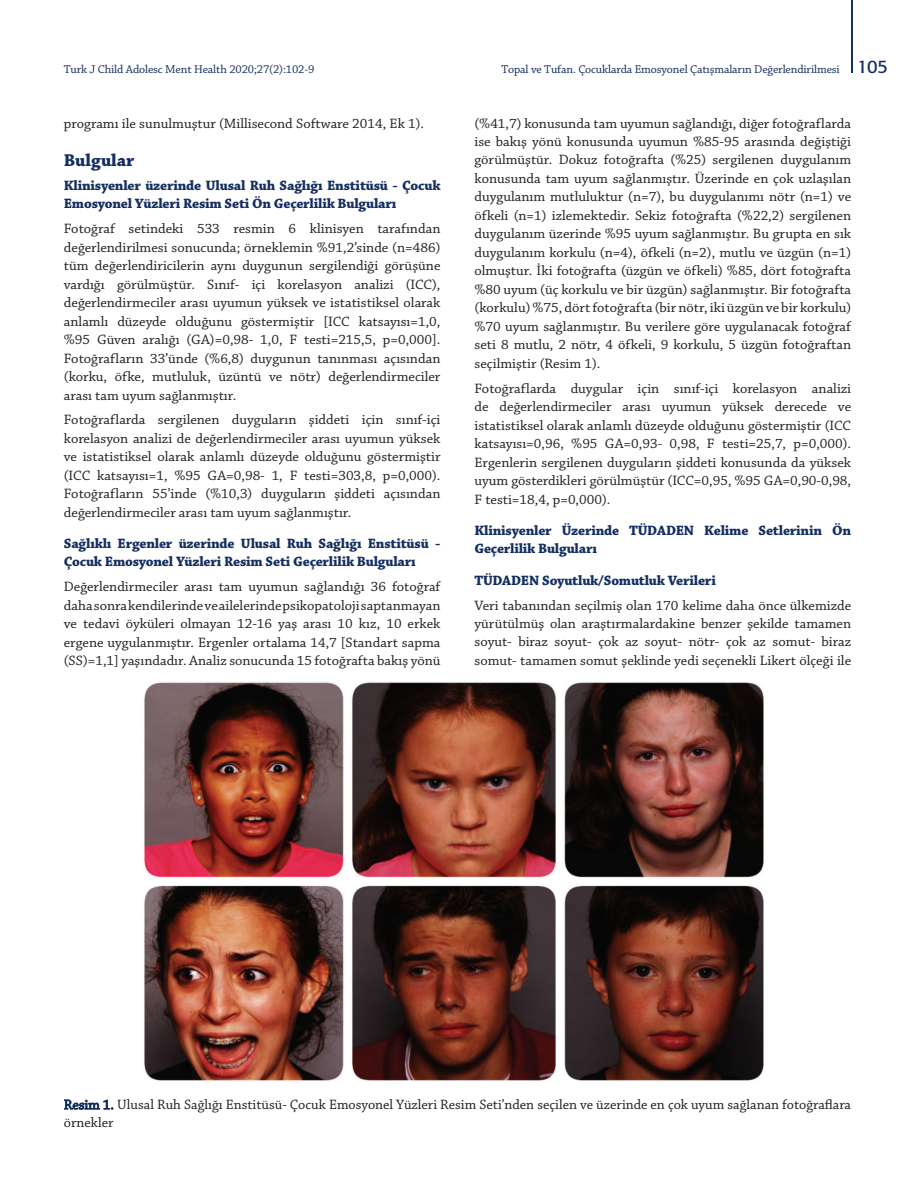
<style>
.page{position:relative;width:915px;height:1191px;background:#fff}
.page>*{position:absolute;margin:0;border:0;box-sizing:border-box;transform-origin:0 0}
.t1{font:700 18px "Chaparral Pro";color:#142e60}
.t2{font:14.25px/18.5px "Chaparral Pro";color:#231f20;text-align:justify}
.t3{font:700 14.25px/18.5px "Chaparral Pro";letter-spacing:-.015em;color:#142e60}
.t4{font:12px "Chaparral Pro";letter-spacing:-.01em;color:#142e60}
.s1{font-family:"Formata Tr";font-size:18px}
.s2{color:#142e60}
</style>
<div class="page">
<hr style="left:850px;top:0;width:2px;height:73px;background:#142e60">
<img style="left:144px;top:682px;width:620px;height:399px">
<p class="t4" style="left:64px;top:62px;width:252px">Turk J Child Adolesc Ment Health 2020;27(2):102-9</p>
<p class="t4" style="left:501px;top:62px;width:388px">Topal ve Tufan. Çocuklarda Emosyonel Çatışmaların Değerlendirilmesi <span class="s1">105</span></p>
<p class="t2" style="left:64px;top:114px;width:361px">programı ile sunulmuştur (Millisecond Software 2014, Ek 1).</p>
<p class="t1" style="left:64px;top:150px;width:72px">Bulgular</p>
<p class="t3" style="left:64px;top:177px;width:378px">Klinisyenler üzerinde Ulusal Ruh Sağlığı Enstitüsü - Çocuk<br>Emosyonel Yüzleri Resim Seti Ön Geçerlilik Bulguları</p>
<p class="t2" style="left:64px;top:220px;width:378px">Fotoğraf setindeki 533 resmin 6 klinisyen tarafından değerlendirilmesi sonucunda; örneklemin %91,2’sinde (n=486) tüm değerlendiricilerin aynı duygunun sergilendiği görüşüne vardığı görülmüştür. Sınıf- içi korelasyon analizi (ICC), değerlendirmeciler arası uyumun yüksek ve istatistiksel olarak anlamlı düzeyde olduğunu göstermiştir [ICC katsayısı=1,0, %95 Güven aralığı (GA)=0,98- 1,0, F testi=215,5, p=0,000].<br>Fotoğrafların 33’ünde (%6,8) duygunun tanınması açısından (korku, öfke, mutluluk, üzüntü ve nötr) değerlendirmeciler arası tam uyum sağlanmıştır.</p>
<p class="t2" style="left:64px;top:411px;width:378px">Fotoğraflarda sergilenen duyguların şiddeti için sınıf-içi korelasyon analizi de değerlendirmeciler arası uyumun yüksek ve istatistiksel olarak anlamlı düzeyde olduğunu göstermiştir (ICC katsayısı=1, %95 GA=0,98- 1, F testi=303,8, p=0,000).<br>Fotoğrafların 55’inde (%10,3) duyguların şiddeti açısından değerlendirmeciler arası tam uyum sağlanmıştır.</p>
<p class="t3" style="left:64px;top:535px;width:378px">Sağlıklı Ergenler üzerinde Ulusal Ruh Sağlığı Enstitüsü -<br>Çocuk Emosyonel Yüzleri Resim Seti Geçerlilik Bulguları</p>
<p class="t2" style="left:64px;top:578px;width:378px">Değerlendirmeciler arası tam uyumun sağlandığı 36 fotoğraf daha sonra kendilerinde ve ailelerinde psikopatoloji saptanmayan ve tedavi öyküleri olmayan 12-16 yaş arası 10 kız, 10 erkek ergene uygulanmıştır. Ergenler ortalama 14,7 [Standart sapma (SS)=1,1] yaşındadır. Analiz sonucunda 15 fotoğrafta bakış yönü</p>
<p class="t2" style="left:474px;top:114px;width:378px">(%41,7) konusunda tam uyumun sağlandığı, diğer fotoğraflarda ise bakış yönü konusunda uyumun %85-95 arasında değiştiği görülmüştür. Dokuz fotoğrafta (%25) sergilenen duygulanım konusunda tam uyum sağlanmıştır. Üzerinde en çok uzlaşılan duygulanım mutluluktur (n=7), bu duygulanımı nötr (n=1) ve öfkeli (n=1) izlemektedir. Sekiz fotoğrafta (%22,2) sergilenen duygulanım üzerinde %95 uyum sağlanmıştır. Bu grupta en sık duygulanım korkulu (n=4), öfkeli (n=2), mutlu ve üzgün (n=1) olmuştur. İki fotoğrafta (üzgün ve öfkeli) %85, dört fotoğrafta %80 uyum (üç korkulu ve bir üzgün) sağlanmıştır. Bir fotoğrafta (korkulu) %75, dört fotoğrafta (bir nötr, iki üzgün ve bir korkulu) %70 uyum sağlanmıştır. Bu verilere göre uygulanacak fotoğraf seti 8 mutlu, 2 nötr, 4 öfkeli, 9 korkulu, 5 üzgün fotoğraftan seçilmiştir (Resim 1).</p>
<p class="t2" style="left:474px;top:379px;width:378px">Fotoğraflarda duygular için sınıf-içi korelasyon analizi de değerlendirmeciler arası uyumun yüksek derecede ve istatistiksel olarak anlamlı düzeyde olduğunu göstermiştir (ICC katsayısı=0,96, %95 GA=0,93- 0,98, F testi=25,7, p=0,000).<br>Ergenlerin sergilenen duyguların şiddeti konusunda da yüksek uyum gösterdikleri görülmüştür (ICC=0,95, %95 GA=0,90-0,98, F testi=18,4, p=0,000).</p>
<p class="t3" style="left:474px;top:522px;width:378px">Klinisyenler Üzerinde TÜDADEN Kelime Setlerinin Ön<br>Geçerlilik Bulguları</p>
<p class="t3" style="left:474px;top:571px;width:243px">TÜDADEN Soyutluk/Somutluk Verileri</p>
<p class="t2" style="left:474px;top:596px;width:378px">Veri tabanından seçilmiş olan 170 kelime daha önce ülkemizde yürütülmüş olan araştırmalardakine benzer şekilde tamamen soyut- biraz soyut- çok az soyut- nötr- çok az somut- biraz somut- tamamen somut şeklinde yedi seçenekli Likert ölçeği ile</p>
<p class="t2" style="left:64px;top:1096px;width:788px;line-height:18px"><span class="s2">Resim 1.</span> Ulusal Ruh Sağlığı Enstitüsü- Çocuk Emosyonel Yüzleri Resim Seti’nden seçilen ve üzerinde en çok uyum sağlanan fotoğraflara örnekler</p>
</div>
